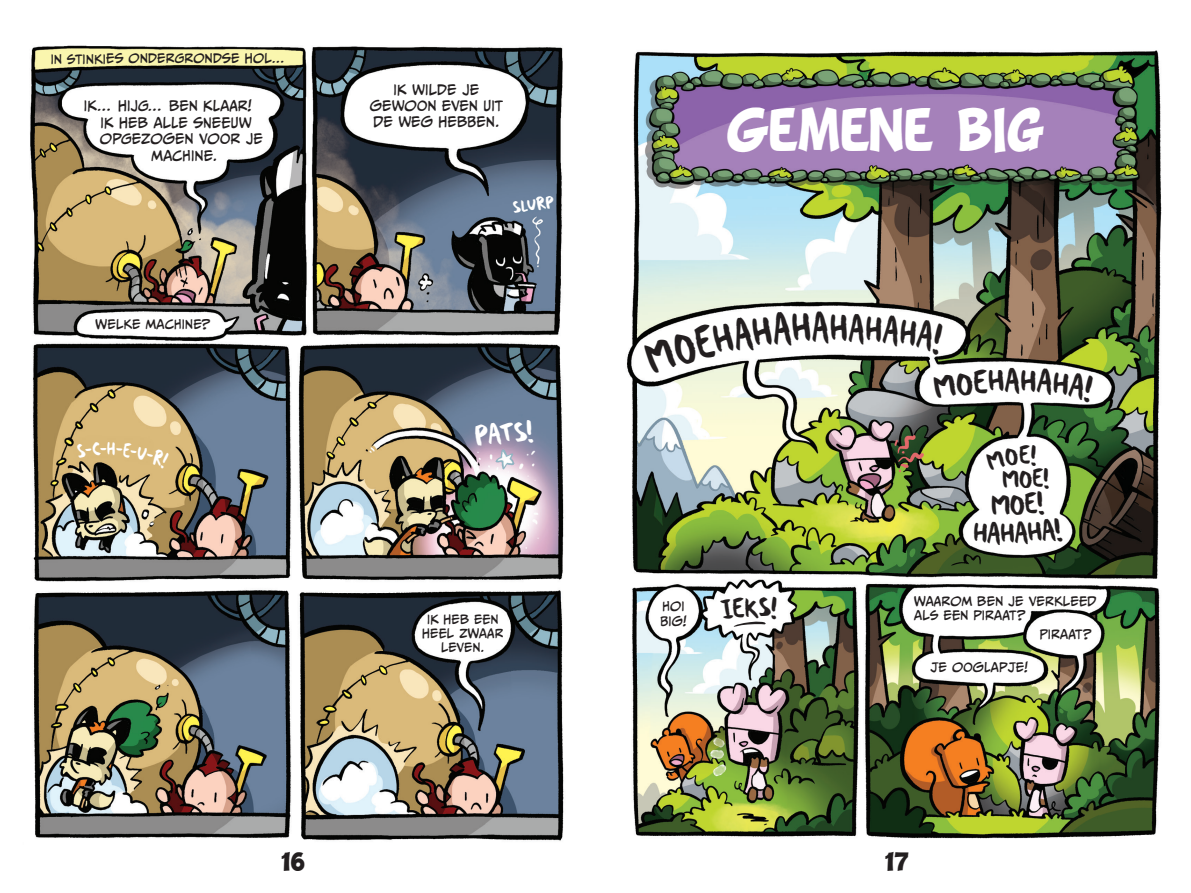
<style>
.page{position:relative;width:1191px;height:893px;background:#fff}
.page>*{position:absolute;margin:0;border:0;box-sizing:border-box;transform-origin:0 0}
.t1{font:48px "BD Cartoon Shout";letter-spacing:-.01em;color:#fff;scale:.9 1}
.t2{font:33.6px "Jamie Smart";color:#231f20;scale:.71 1}
.t3{font:27px "Jamie Smart";color:#231f20;scale:.8 1}
.t4{font:24px "Jamie Smart";color:#231f20;scale:.8 1}
.t5{font:23.1px "Jamie Smart";color:#fff;scale:.8 1}
.t6{font:22.5px "BD Cartoon Shout";color:#231f20}
.t7{font:21px "Jamie Smart";color:#231f20;scale:.8 1}
.t8{font:16.5px "Jamie Smart";color:#fff;scale:.69 1}
.t9{font:14.1px "Jamie Smart";color:#fff;scale:.8 1}
.t10{font:13.35px/15.9px "CC Meanwhile";letter-spacing:.015em;color:#231f20;text-align:center}
.t11{font:12px/14.4px "CC Meanwhile";letter-spacing:.015em;color:#231f20}
.t12{font:11.7px/14.1px "CC Meanwhile";letter-spacing:.015em;color:#231f20;text-align:center}
</style>
<div class="page">
<img style="left:30px;top:45px;width:534px;height:796px">
<img style="left:627px;top:50px;width:535px;height:789px">
<svg style="left:644px;top:311px;width:184px;height:63px"></svg>
<svg style="left:848px;top:313px;width:95px;height:42px"></svg>
<svg style="left:933px;top:369px;width:70px;height:30px"></svg>
<svg style="left:1021px;top:368px;width:72px;height:35px"></svg>
<svg style="left:986px;top:445px;width:50px;height:25px"></svg>
<svg style="left:973px;top:491px;width:89px;height:54px"></svg>
<svg style="left:720px;top:596px;width:57px;height:31px"></svg>
<svg style="left:77px;top:442px;width:24px;height:16px"></svg>
<div style="left:107px;top:442px;width:62px;height:27px;background:#d9b979"></div>
<p class="t11" style="left:51px;top:51px;width:237px">IN STINKIES ONDERGRONDSE HOL…</p>
<p class="t10" style="left:84px;top:98px;width:169px">IK… HIJG… BEN KLAAR!</p>
<p class="t10" style="left:101px;top:114px;width:152px">IK HEB ALLE SNEEUW</p>
<p class="t10" style="left:100px;top:131px;width:164px">OPGEZOGEN VOOR JE</p>
<p class="t10" style="left:151px;top:147px;width:67px">MACHINE.</p>
<p class="t11" style="left:96px;top:317px;width:116px">WELKE MACHINE?</p>
<h3 class="t8" style="left:100px;top:439px;width:11px">-</h3>
<p class="t10" style="left:370px;top:81px;width:134px">IK WILDE JE<br>GEWOON EVEN UIT<br>DE WEG HEBBEN.</p>
<p class="t9" style="left:512px;top:198px;width:53px;rotate:-6deg">slurp</p>
<h3 class="t5" style="left:474px;top:422px;width:74px;rotate:-6deg">PATS!</h3>
<p class="t12" style="left:422px;top:612px;width:83px">IK HEB EEN<br>HEEL ZWAAR<br>LEVEN.</p>
<h1 class="t1" style="left:727px;top:106px;width:354px">GEMENE BIG</h1>
<p class="t11" style="left:660px;top:599px;width:28px">HOI<br>BIG!</p>
<h2 class="t2" style="left:830px;top:308px;width:27px">h</h2>
<h3 class="t3" style="left:1004px;top:365px;width:21px">a</h3>
<h3 class="t7" style="left:1002px;top:467px;width:60px;rotate:-2deg">Moe!</h3>
<h3 class="t4" style="left:991px;top:490px;width:25px">M</h3>
<p class="t11" style="left:914px;top:594px;width:184px">WAAROM BEN JE VERKLEED<br>ALS EEN PIRAAT?</p>
<p class="t11" style="left:1039px;top:627px;width:53px">PIRAAT?</p>
<p class="t11" style="left:930px;top:660px;width:99px">JE OOGLAPJE!</p>
<h3 class="t6" style="left:282px;top:850px;width:25px">16</h3>
<h3 class="t6" style="left:885px;top:850px;width:25px">17</h3>
</div>
